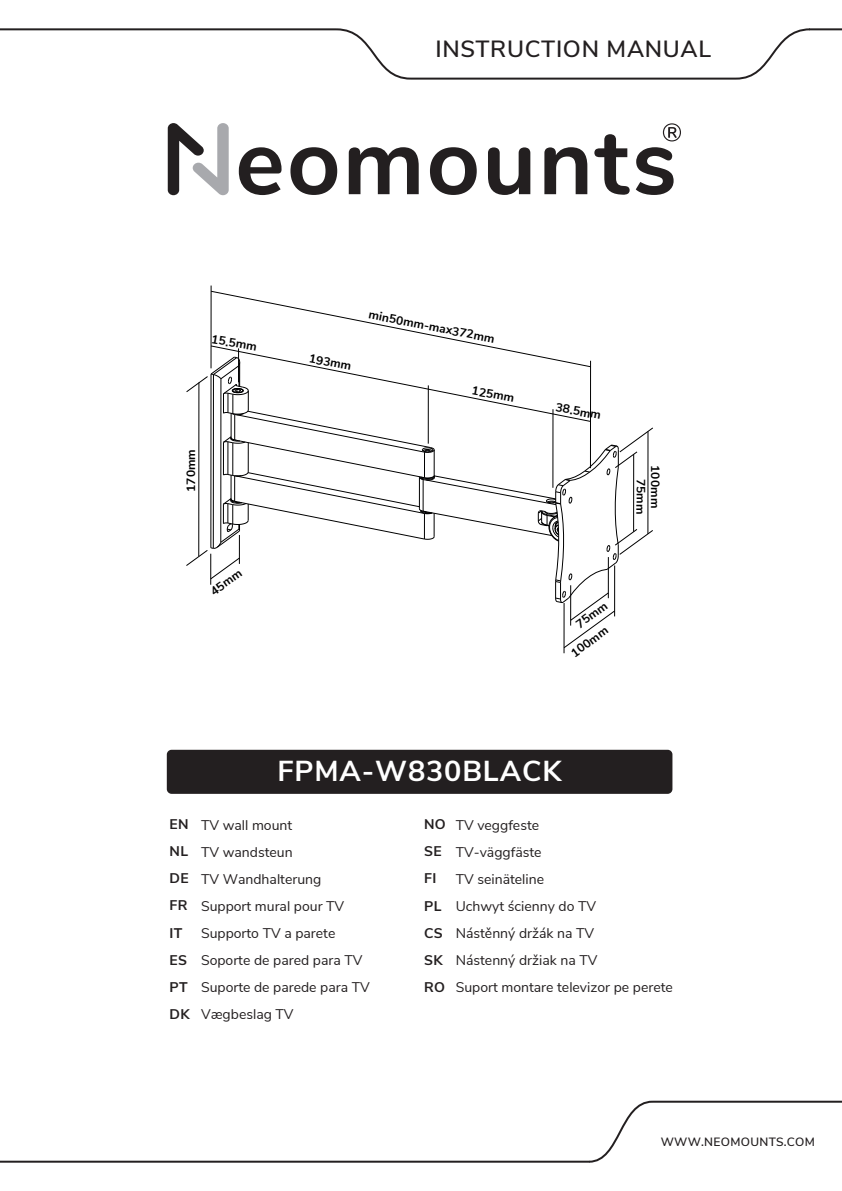
<style>
.page{position:relative;width:842px;height:1191px;background:#fff}
.page>*{position:absolute;margin:0;border:0;box-sizing:border-box;transform-origin:0 0}
.t1{font:700 28.8px "Nunito Sans";letter-spacing:.03em;color:#fff}
.t2{font:600 23.4px "Nunito Sans";letter-spacing:.03em;color:#231f20}
.t3{font:14px/27px "Nunito Sans";color:#231f20}
.t4{font:700 14px/27px "Nunito Sans";letter-spacing:.03em;color:#231f20}
.t5{font:700 12px/14.6px "Nunito Sans";letter-spacing:.005em;color:#000001}
.t6{font:600 12px "Nunito Sans";letter-spacing:.03em;color:#231f20}
</style>
<div class="page">
<svg style="left:636px;top:147px;width:38px;height:48px"></svg>
<svg style="left:663px;top:123px;width:18px;height:18px"></svg>
<svg style="left:168px;top:123px;width:61px;height:72px"></svg>
<svg style="left:349px;top:147px;width:70px;height:47px"></svg>
<svg style="left:290px;top:147px;width:47px;height:48px"></svg>
<svg style="left:430px;top:147px;width:47px;height:48px"></svg>
<svg style="left:594px;top:134px;width:36px;height:61px"></svg>
<svg style="left:544px;top:147px;width:43px;height:47px"></svg>
<svg style="left:488px;top:147px;width:42px;height:48px"></svg>
<svg style="left:239px;top:147px;width:43px;height:48px"></svg>
<div style="left:168px;top:750px;width:504px;height:43px;background:#231f20;border-radius:4px"></div>
<div style="left:167px;top:750px;width:505px;height:44px;border:1px solid #231f20;border-radius:4px"></div>
<hr style="left:211px;top:285px;width:1px;height:83px;background:#000001">
<hr style="left:564px;top:603px;width:1px;height:50px;background:#000001">
<svg style="left:186px;top:290px;width:467px;height:358px"></svg>
<svg style="left:0;top:1100px;width:842px;height:63px"></svg>
<svg style="left:0;top:28px;width:842px;height:52px"></svg>
<h2 class="t2" style="left:435px;top:32px;width:277px">INSTRUCTION MANUAL</h2>
<p class="t5" style="left:213px;top:331px;width:47px;rotate:10deg">15.5mm</p>
<p class="t5" style="left:183px;top:492px;width:44px;rotate:-90deg">170mm</p>
<p class="t5" style="left:207px;top:586px;width:37px;rotate:-35deg">45mm</p>
<p class="t5" style="left:310px;top:350px;width:44px;rotate:10deg">193mm</p>
<p class="t5" style="left:370px;top:306px;width:129px;rotate:11deg">min50mm-max372mm</p>
<p class="t5" style="left:473px;top:382px;width:44px;rotate:10deg">125mm</p>
<p class="t5" style="left:557px;top:399px;width:47px;rotate:10deg">38.5mm</p>
<p class="t5" style="left:663px;top:479px;width:37px;text-indent:-13px;rotate:90deg">100mm<br>75mm</p>
<p class="t5" style="left:573px;top:618px;width:37px;rotate:-36deg">75mm</p>
<p class="t5" style="left:567px;top:647px;width:44px;rotate:-36deg">100mm</p>
<h1 class="t1" style="left:277px;top:750px;width:285px">FPMA-W830BLACK</h1>
<p class="t4" style="left:170px;top:810px;width:21px;text-align:justify">EN NL DE FR</p>
<p class="t4" style="left:170px;top:918px;width:14px">IT</p>
<p class="t4" style="left:170px;top:945px;width:22px">ES<br>PT<br>DK</p>
<p class="t3" style="left:201px;top:810px;width:170px">TV wall mount<br>TV wandsteun<br>TV Wandhalterung<br>Support mural pour TV<br>Supporto TV a parete<br>Soporte de pared para TV<br>Suporte de parede para TV<br>Vægbeslag TV</p>
<p class="t4" style="left:424px;top:810px;width:23px">NO<br>SE<br>FI<br>PL<br>CS<br>SK<br>RO</p>
<p class="t3" style="left:456px;top:810px;width:219px">TV veggfeste<br>TV-väggfäste<br>TV seinäteline<br>Uchwyt ścienny do TV<br>Nástěnný držák na TV<br>Nástenný držiak na TV<br>Suport montare televizor pe perete</p>
<p class="t6" style="left:661px;top:1133px;width:156px">WWW.NEOMOUNTS.COM</p>
</div>
